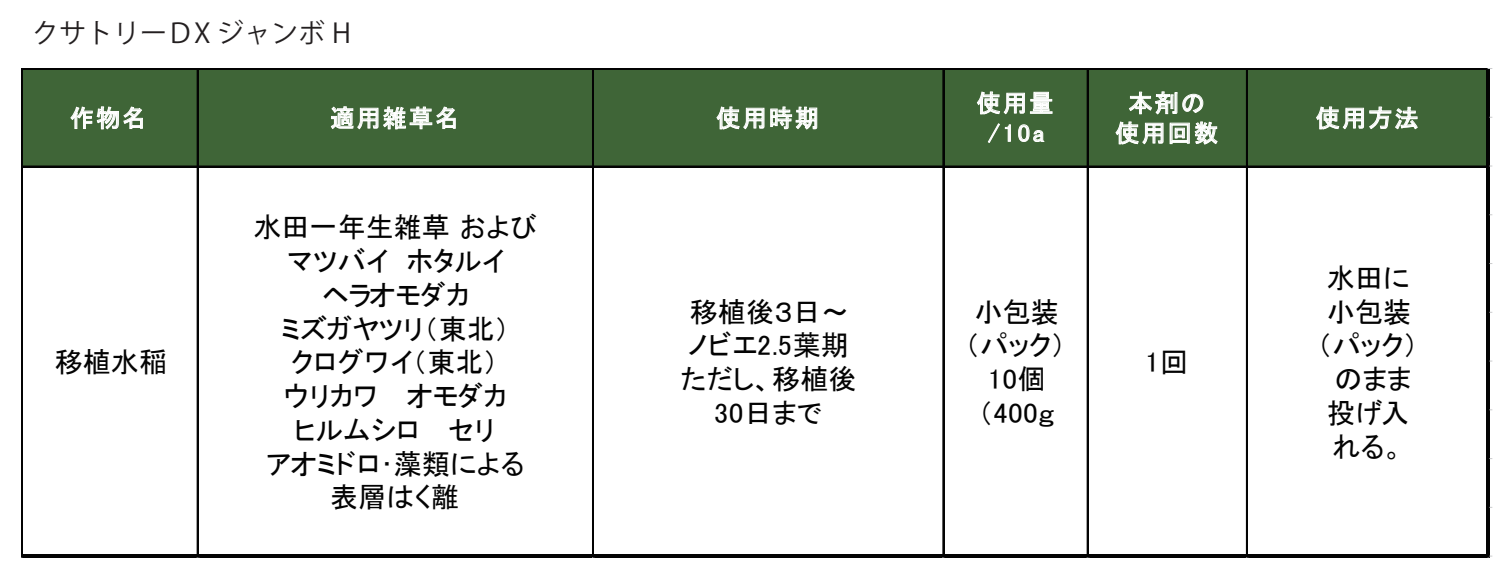
<style>
.page{position:relative;width:1511px;height:579px;background:#fff}
.page>*{position:absolute;margin:0;border:0;box-sizing:border-box;transform-origin:0 0}
.t1{font:28.12px/33.8px "MS P Gothic";color:#030303;text-align:center}
.t2{font:28.12px/33.8px "MS P Gothic";letter-spacing:.035em;color:#030303;text-align:center}
.t3{font:27px "Koz Go Pr 6 N";color:#231f20}
.t4{font:24.3px/29.9px "MS P Gothic";letter-spacing:.075em;color:#fff;text-align:center}
</style>
<div class="page">
<div style="left:23px;top:70px;width:1467px;height:98px;background:#3f6537"></div>
<svg style="left:977px;top:91px;width:76px;height:24px"></svg>
<svg style="left:987px;top:123px;width:24px;height:20px"></svg>
<svg style="left:1018px;top:124px;width:27px;height:18px"></svg>
<svg style="left:1316px;top:106px;width:102px;height:24px"></svg>
<svg style="left:1129px;top:91px;width:74px;height:24px"></svg>
<svg style="left:1115px;top:121px;width:103px;height:24px"></svg>
<svg style="left:70px;top:106px;width:73px;height:24px"></svg>
<svg style="left:330px;top:106px;width:126px;height:24px"></svg>
<svg style="left:716px;top:106px;width:101px;height:24px"></svg>
<hr style="left:23px;top:68px;width:1467px;height:2px;background:#030303">
<hr style="left:23px;top:166px;width:1463px;height:2px;background:#030303">
<hr style="left:21px;top:68px;width:2px;height:490px;background:#030303">
<hr style="left:197px;top:70px;width:2px;height:484px;background:#030303">
<hr style="left:592px;top:70px;width:2px;height:484px;background:#030303">
<hr style="left:942px;top:70px;width:1px;height:484px;background:#030303">
<hr style="left:943px;top:70px;width:2px;height:484px;background:#030303">
<hr style="left:1087px;top:70px;width:2px;height:484px;background:#030303">
<hr style="left:1246px;top:70px;width:2px;height:484px;background:#030303">
<hr style="left:23px;top:554px;width:1467px;height:4px;background:#030303">
<hr style="left:1486px;top:70px;width:4px;height:488px;background:#030303">
<p class="t3" style="left:32px;top:18px;width:320px">クサトリーＤX ジャンボ H</p>
<p class="t4" style="left:70px;top:103px;width:78px">作物名</p>
<p class="t4" style="left:330px;top:103px;width:131px">適用雑草名</p>
<p class="t4" style="left:716px;top:103px;width:104px">使用時期</p>
<p class="t4" style="left:977px;top:88px;width:78px">使用量/10a</p>
<p class="t1" style="left:55px;top:345px;width:114px">移植水稲</p>
<p class="t1" style="left:253px;top:210px;width:285px">水田一年生雑草およびマツバイ ホタルイ<br>ヘラオモダカ<br>ミズガヤツリ（東北）<br>クログワイ（東北）<br>ウリカワ オモダカ<br>ヒルムシロ セリ<br>アオミドロ･藻類による表層はく離</p>
<p class="t1" style="left:680px;top:295px;width:178px">移植後３日～ノビエ2.5葉期ただし、移植後<br>30日まで</p>
<p class="t2" style="left:965px;top:295px;width:102px">小包装（パック）<br>10個（400ｇ</p>
<p class="t4" style="left:1115px;top:88px;width:104px">本剤の使用回数</p>
<p class="t1" style="left:1145px;top:345px;width:45px">1回</p>
<p class="t4" style="left:1316px;top:103px;width:104px">使用方法</p>
<p class="t1" style="left:1317px;top:261px;width:102px">水田に小包装（パック）のまま投げ入れる。</p>
</div>
